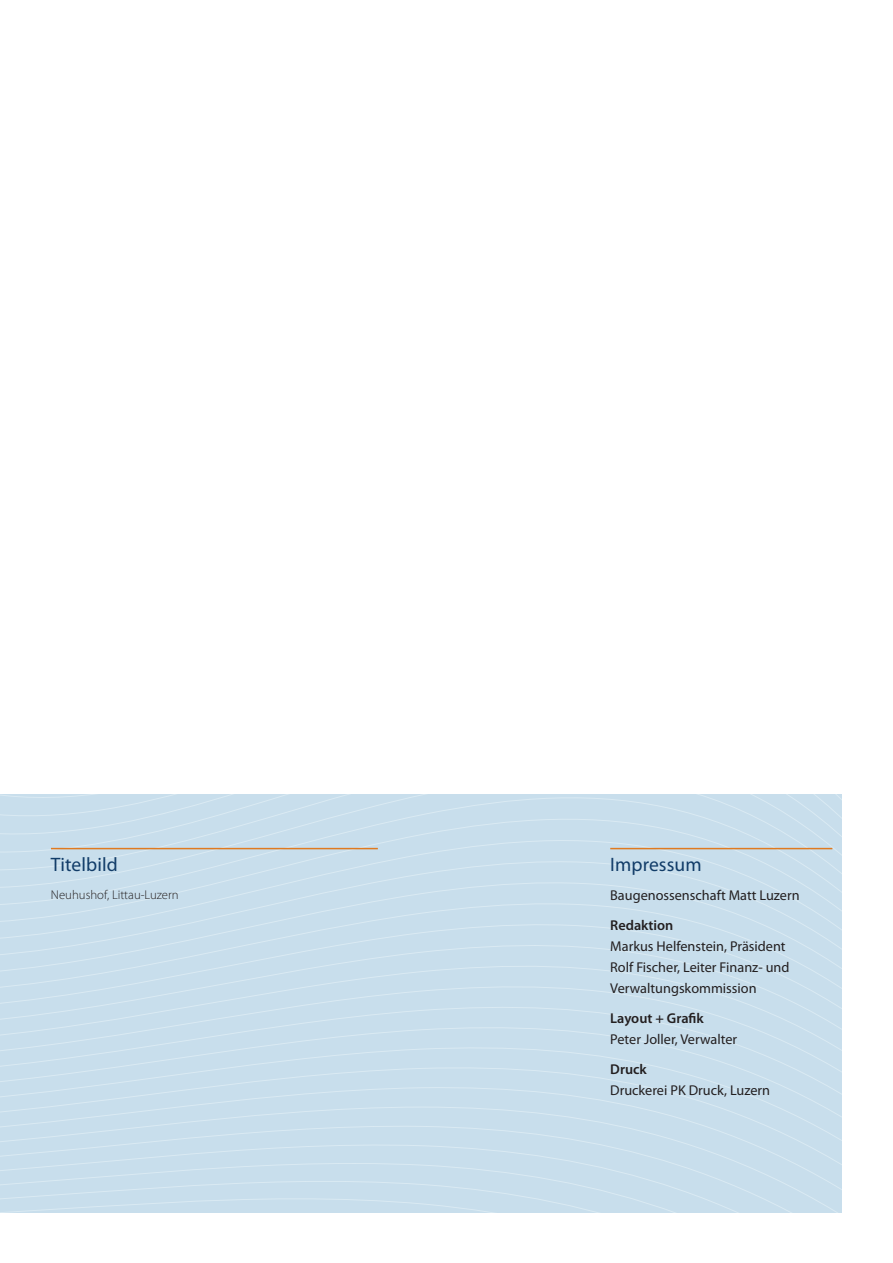
<style>
.page{position:relative;width:893px;height:1263px;background:#fff}
.page>*{position:absolute;margin:0;border:0;box-sizing:border-box;transform-origin:0 0}
.t1{font:19.5px "Myriad Pro";letter-spacing:.005em;color:#113c68}
.t2{font:14.25px/21px "Myriad Pro";color:#231f20}
.t3{font:600 14.25px "Myriad Pro";color:#231f20}
.t4{font:300 12.75px "Myriad Pro";color:#231f20}
</style>
<div class="page">
<div style="left:0;top:794px;width:842px;height:419px;background:#c8deec"></div>
<hr style="left:610px;top:848px;width:222px;height:1px;background:#df7a20">
<hr style="left:51px;top:848px;width:327px;height:1px;background:#df7a20">
<h1 class="t1" style="left:51px;top:852px;width:68px">Titelbild</h1>
<p class="t4" style="left:51px;top:887px;width:129px">Neuhushof, Littau-Luzern</p>
<h1 class="t1" style="left:610px;top:852px;width:93px">Impressum</h1>
<p class="t2" style="left:610px;top:885px;width:191px">Baugenossenschaft Matt Luzern</p>
<p class="t3" style="left:610px;top:916px;width:65px">Redaktion</p>
<p class="t2" style="left:610px;top:936px;width:181px">Markus Helfenstein, Präsident<br>Rolf Fischer, Leiter Finanz- und<br>Verwaltungskommission</p>
<p class="t3" style="left:610px;top:1009px;width:95px">Layout + Grafik</p>
<p class="t2" style="left:610px;top:1029px;width:128px">Peter Joller, Verwalter</p>
<p class="t3" style="left:610px;top:1060px;width:38px">Druck</p>
<p class="t2" style="left:610px;top:1080px;width:161px">Druckerei PK Druck, Luzern</p>
</div>
